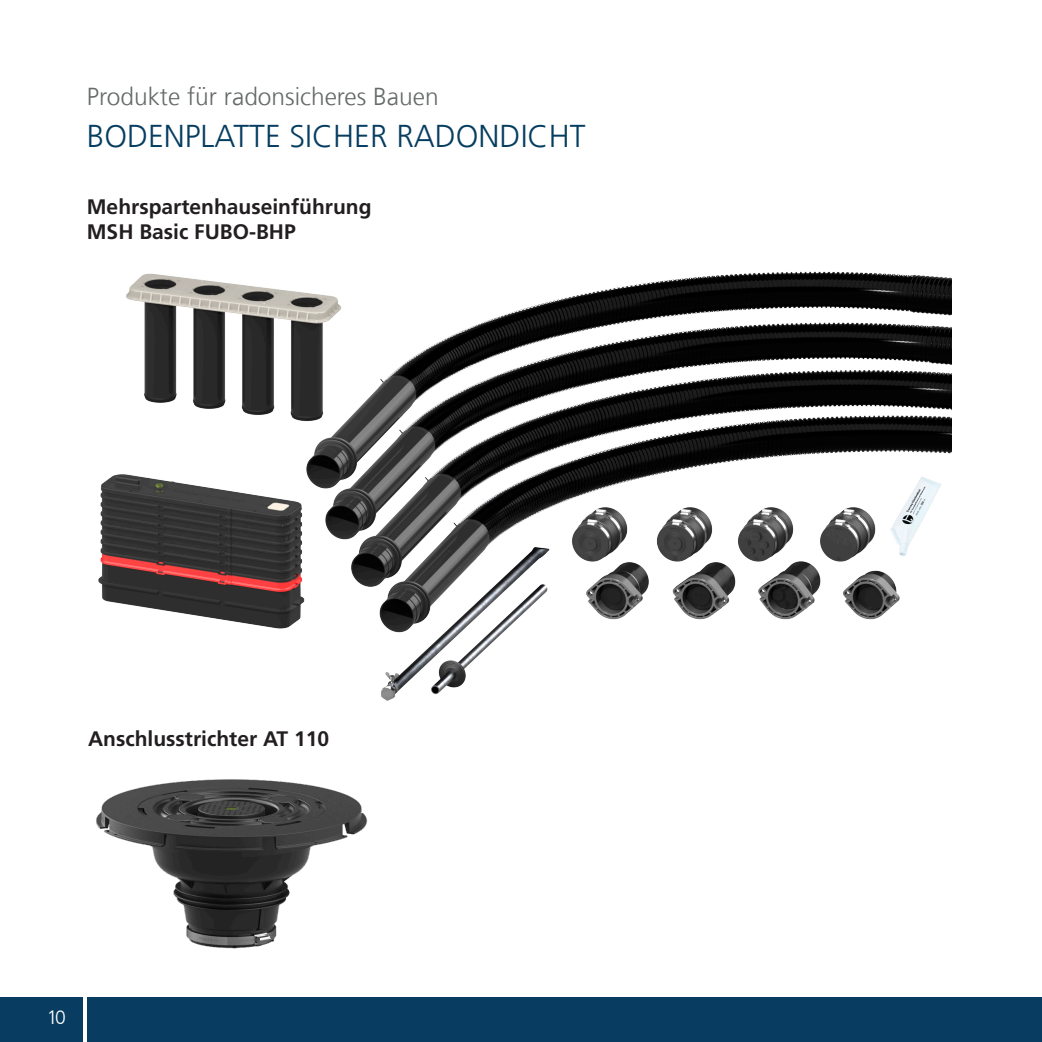
<style>
.page{position:relative;width:1042px;height:1042px;background:#fff}
.page>*{position:absolute;margin:0;border:0;box-sizing:border-box;transform-origin:0 0}
.t1{font:300 31.5px "Frutigerfor Hauff";color:#063d60}
.t2{font:300 24.5px "Frutigerfor Hauff";color:#656969}
.t3{font:700 21px/25.2px "Frutigerfor Hauff";color:#231f20}
.t4{font:300 19.25px "Frutigerfor Hauff";color:#fff}
</style>
<div class="page">
<div style="left:0;top:997px;width:1042px;height:45px;background:#083d61"></div>
<hr style="left:83px;top:983px;width:4px;height:59px;background:#fff">
<img style="left:96px;top:779px;width:272px;height:170px">
<img style="left:98px;top:271px;width:853px;height:430px">
<p class="t2" style="left:87px;top:81px;width:353px">Produkte für radonsicheres Bauen</p>
<h1 class="t1" style="left:87px;top:117px;width:500px">BODENPLATTE SICHER RADONDICHT</h1>
<p class="t3" style="left:87px;top:194px;width:286px">Mehrspartenhauseinführung<br>MSH Basic FUBO-BHP</p>
<p class="t3" style="left:88px;top:725px;width:242px">Anschlusstrichter AT 110</p>
<p class="t4" style="left:47px;top:1005px;width:20px">10</p>
</div>
